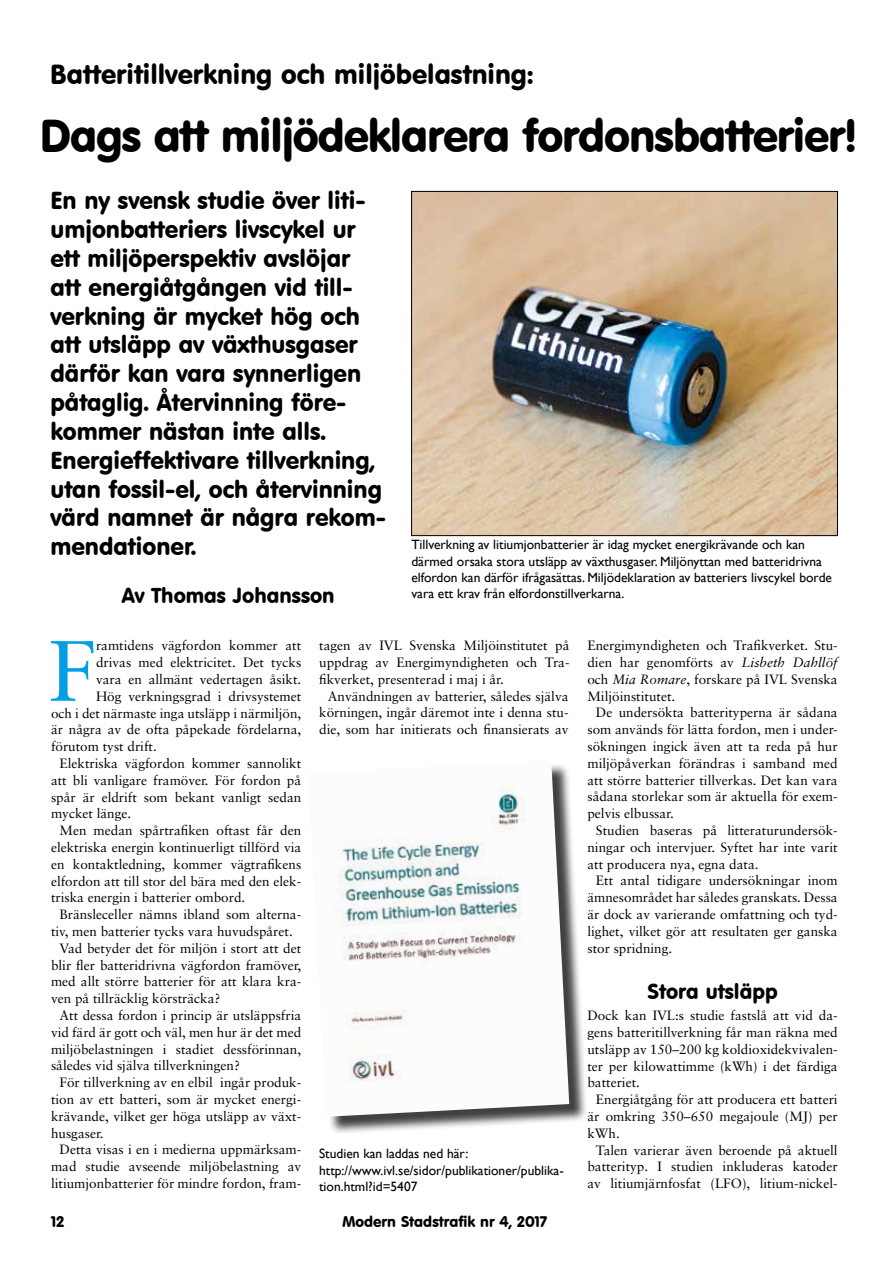
<style>
.page{position:relative;width:893px;height:1263px;background:#fff}
.page>*{position:absolute;margin:0;border:0;box-sizing:border-box;transform-origin:0 0}
.t1{font:85.65px "Sabon";color:#009fe3}
.t2{font:45px "VAG Rounded BT";letter-spacing:-.025em;color:#000}
.t3{font:27px "VAG Rounded BT";color:#000}
.t4{font:24px/28.8px "VAG Rounded BT";color:#000}
.t5{font:21px "VAG Rounded BT";color:#000}
.t6{font:15px "VAG Rounded BT";color:#000}
.t7{font:13.5px/16.8px "Sabon";color:#000;text-align:justify}
.t8{font:13.5px/16.2px "Gill Sans";color:#000}
.s1{font-style:italic}
</style>
<div class="page">
<img style="left:413px;top:193px;width:423px;height:341px">
<div style="left:411px;top:191px;width:427px;height:345px;border:1px solid #000"></div>
<div style="left:311px;top:763px;width:277px;height:372px;background:#000;opacity:.75"></div>
<img style="left:311px;top:763px;width:258px;height:354px">
<h3 class="t3" style="left:50px;top:58px;width:484px">Batteritillverkning och miljöbelastning:</h3>
<h2 class="t2" style="left:40px;top:107px;width:819px">Dags att miljödeklarera fordonsbatterier!</h2>
<p class="t4" style="left:50px;top:186px;width:337px">En ny svensk studie över liti&shy;umjonbatteriers livscykel ur ett miljöperspektiv avslöjar att energiåtgången vid till&shy;verkning är mycket hög och att utsläpp av växthusgaser därför kan vara synnerligen påtaglig. Återvinning före&shy;kommer nästan inte alls.<br>Energieffektivare tillverkning, utan fossil-el, och återvinning värd namnet är några rekom&shy;mendationer.</p>
<p class="t8" style="left:411px;top:537px;width:422px">Tillverkning av litiumjonbatterier är idag mycket energikrävande och kan därmed orsaka stora utsläpp av växthusgaser. Miljönyttan med batteridrivna elfordon kan därför ifrågasättas. Miljödeklaration av batteriers livscykel borde vara ett krav från elfordonstillverkarna.</p>
<h3 class="t5" style="left:122px;top:582px;width:214px">Av Thomas Johansson</h3>
<h1 class="t1" style="left:48px;top:620px;width:49px">F</h1>
<p class="t7" style="left:96px;top:637px;width:207px">ramtidens vägfordon kommer att</p>
<p class="t7" style="left:96px;top:654px;width:207px">drivas med elektricitet. Det tycks</p>
<p class="t7" style="left:96px;top:671px;width:207px">vara en allmänt vedertagen åsikt.</p>
<p class="t7" style="left:96px;top:688px;width:207px">Hög verkningsgrad i drivsystemet</p>
<p class="t7" style="left:51px;top:704px;width:252px">och i det närmaste inga utsläpp i närmiljön,</p>
<p class="t7" style="left:51px;top:721px;width:252px">är några av de ofta påpekade fördelarna,</p>
<p class="t7" style="left:51px;top:738px;width:107px">förutom tyst drift.</p>
<p class="t7" style="left:60px;top:755px;width:243px">Elektriska vägfordon kommer sannolikt</p>
<p class="t7" style="left:51px;top:772px;width:252px">att bli vanligare framöver. För fordon på</p>
<p class="t7" style="left:51px;top:788px;width:252px">spår är eldrift som bekant vanligt sedan</p>
<p class="t7" style="left:51px;top:805px;width:82px">mycket länge.</p>
<p class="t7" style="left:60px;top:822px;width:243px">Men medan spårtrafiken oftast får den</p>
<p class="t7" style="left:51px;top:839px;width:252px">elektriska energin kontinuerligt tillförd via</p>
<p class="t7" style="left:51px;top:855px;width:252px">en kontaktledning, kommer vägtrafikens</p>
<p class="t7" style="left:51px;top:872px;width:252px">elfordon att till stor del bära med den elek-</p>
<p class="t7" style="left:51px;top:889px;width:196px">triska energin i batterier ombord.</p>
<p class="t7" style="left:60px;top:906px;width:243px">Bränsleceller nämns ibland som alterna-</p>
<p class="t7" style="left:51px;top:923px;width:243px">tiv, men batterier tycks vara huvudspåret.</p>
<p class="t7" style="left:60px;top:939px;width:243px">Vad betyder det för miljön i stort att det</p>
<p class="t7" style="left:51px;top:956px;width:252px">blir fler batteridrivna vägfordon framöver,</p>
<p class="t7" style="left:51px;top:973px;width:252px">med allt större batterier för att klara kra-</p>
<p class="t7" style="left:51px;top:990px;width:171px">ven på tillräcklig körsträcka?</p>
<p class="t7" style="left:60px;top:1007px;width:243px">Att dessa fordon i princip är utsläppsfria</p>
<p class="t7" style="left:51px;top:1023px;width:252px">vid färd är gott och väl, men hur är det med</p>
<p class="t7" style="left:51px;top:1040px;width:252px">miljöbelastningen i stadiet dessförinnan,</p>
<p class="t7" style="left:51px;top:1057px;width:191px">således vid själva tillverkningen?</p>
<p class="t7" style="left:60px;top:1074px;width:243px">För tillverkning av en elbil ingår produk-</p>
<p class="t7" style="left:51px;top:1091px;width:252px">tion av ett batteri, som är mycket energi-</p>
<p class="t7" style="left:51px;top:1107px;width:252px">krävande, vilket ger höga utsläpp av växt-</p>
<p class="t7" style="left:51px;top:1124px;width:54px">husgaser.</p>
<p class="t7" style="left:60px;top:1141px;width:243px">Detta visas i en i medierna uppmärksam-</p>
<p class="t7" style="left:51px;top:1158px;width:252px">mad studie avseende miljöbelastning av</p>
<p class="t7" style="left:51px;top:1175px;width:252px">litiumjonbatterier för mindre fordon, fram-</p>
<p class="t7" style="left:319px;top:637px;width:252px">tagen av IVL Svenska Miljöinstitutet på uppdrag av Energimyndigheten och Tra&shy;fikverket, presenterad i maj i år.</p>
<p class="t7" style="left:319px;top:687px;width:251px;text-indent:9px">Användningen av batterier, således själva körningen, ingår däremot inte i denna stu&shy;die, som har initierats och finansierats av</p>
<p class="t8" style="left:319px;top:1145px;width:246px">Studien kan laddas ned här: http://www.ivl.se/sidor/publikationer/publika&shy;tion.html?id=5407</p>
<p class="t6" style="left:51px;top:1212px;width:15px">12</p>
<p class="t6" style="left:343px;top:1212px;width:206px">Modern Stadstrafik nr 4, 2017</p>
<p class="t7" style="left:587px;top:637px;width:252px">Energimyndigheten och Trafikverket. Stu&shy;dien har genomförts av <span class="s1">Lisbeth Dahllöf </span>och <span class="s1">Mia Romare</span>, forskare på IVL Svenska Miljöinstitutet.</p>
<p class="t7" style="left:587px;top:704px;width:252px;text-indent:9px">De undersökta batterityperna är sådana som används för lätta fordon, men i under&shy;sökningen ingick även att ta reda på hur miljöpåverkan förändras i samband med att större batterier tillverkas. Det kan vara sådana storlekar som är aktuella för exem&shy;pelvis elbussar.</p>
<p class="t7" style="left:587px;top:822px;width:252px;text-indent:9px">Studien baseras på litteraturundersök&shy;ningar och intervjuer. Syftet har inte varit att producera nya, egna data.</p>
<p class="t7" style="left:587px;top:872px;width:252px;text-indent:9px">Ett antal tidigare undersökningar inom ämnesområdet har således granskats. Dessa är dock av varierande omfattning och tyd&shy;lighet, vilket gör att resultaten ger ganska stor spridning.</p>
<h3 class="t5" style="left:647px;top:978px;width:132px">Stora utsläpp</h3>
<p class="t7" style="left:587px;top:1007px;width:252px">Dock kan IVL:s studie fastslå att vid da&shy;gens batteritillverkning får man räkna med utsläpp av 150–200 kg koldioxidekvivalen&shy;ter per kilowattimme (kWh) i det färdiga batteriet.</p>
<p class="t7" style="left:587px;top:1091px;width:252px;text-indent:9px">Energiåtgång för att producera ett batteri är omkring 350–650 megajoule (MJ) per kWh.</p>
<p class="t7" style="left:587px;top:1141px;width:252px;text-indent:9px">Talen varierar även beroende på aktuell batterityp. I studien inkluderas katoder av litiumjärnfosfat (LFO), litium-nickel-</p>
</div>
